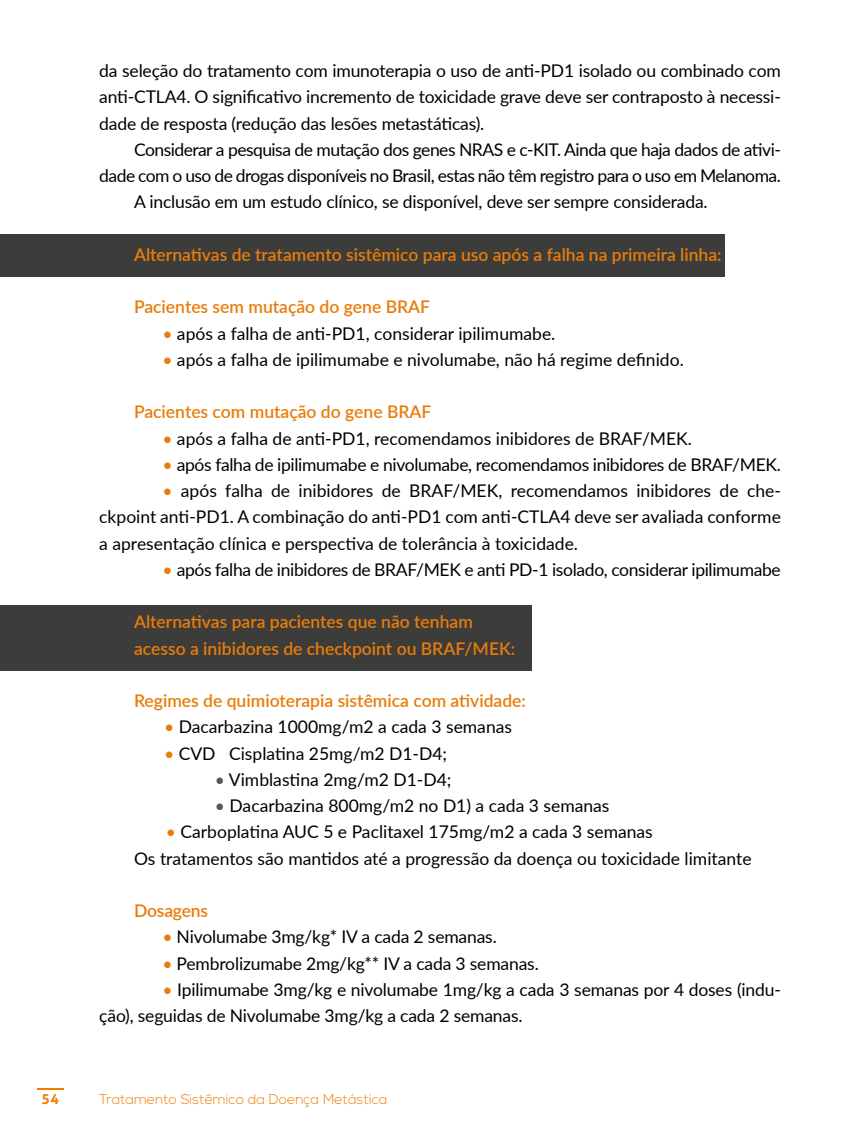
<style>
.page{position:relative;width:844px;height:1141px;background:#fff}
.page>*{position:absolute;margin:0;border:0;box-sizing:border-box;transform-origin:0 0}
.t1{font:17.5px/26.2px "Lato";letter-spacing:-.01em;color:#000;text-align:justify}
.t2{font:600 17.5px/26.2px "Lato";color:#e97c0a}
.t3{font:17.5px "Lato";letter-spacing:-.03em;color:#000}
.t4{font:300 14px "Nexa";color:#ef7d04}
.t5{font:700 14px "Aller";color:#ef7d04}
.s1{color:#e97c0a}
.s2{color:#575756}
</style>
<div class="page">
<svg style="left:37px;top:1088px;width:26px;height:1px"></svg>
<div style="left:0;top:234px;width:724px;height:43px;background:#3c3c3b"></div>
<div style="left:0;top:605px;width:531px;height:66px;background:#3c3c3b"></div>
<p class="t1" style="left:99px;top:57px;width:682px">da seleção do tratamento com imunoterapia o uso de anti-PD1 isolado ou combinado com anti-CTLA4. O significativo incremento de toxicidade grave deve ser contraposto à necessi&shy;dade de resposta (redução das lesões metastáticas).</p>
<p class="t3" style="left:134px;top:137px;width:648px">Considerar a pesquisa de mutação dos genes NRAS e c-KIT. Ainda que haja dados de ativi-</p>
<p class="t3" style="left:99px;top:163px;width:683px">dade com o uso de drogas disponíveis no Brasil, estas não têm registro para o uso em Melanoma.</p>
<p class="t1" style="left:134px;top:188px;width:575px">A inclusão em um estudo clínico, se disponível, deve ser sempre considerada.</p>
<p class="t2" style="left:134px;top:241px;width:589px">Alternativas de tratamento sistêmico para uso após a falha na primeira linha:</p>
<p class="t2" style="left:134px;top:293px;width:297px">Pacientes sem mutação do gene BRAF</p>
<p class="t1" style="left:162px;top:319px;width:394px"><span class="s1">•</span> após a falha de anti-PD1, considerar ipilimumabe.</p>
<p class="t1" style="left:162px;top:346px;width:523px"><span class="s1">•</span> após a falha de ipilimumabe e nivolumabe, não há regime definido.</p>
<p class="t2" style="left:134px;top:398px;width:299px">Pacientes com mutação do gene BRAF</p>
<p class="t1" style="left:162px;top:424px;width:531px"><span class="s1">•</span> após a falha de anti-PD1, recomendamos inibidores de BRAF/MEK.</p>
<p class="t1" style="left:162px;top:451px;width:619px"><span class="s1">•</span> após falha de ipilimumabe e nivolumabe, recomendamos inibidores de BRAF/MEK.</p>
<p class="t1" style="left:99px;top:477px;width:683px;text-indent:63px"><span class="s1">•</span> após falha de inibidores de BRAF/MEK, recomendamos inibidores de che&shy;ckpoint anti-PD1. A combinação do anti-PD1 com anti-CTLA4 deve ser avaliada conforme a apresentação clínica e perspectiva de tolerância à toxicidade.</p>
<p class="t1" style="left:162px;top:556px;width:619px"><span class="s1">•</span> após falha de inibidores de BRAF/MEK e anti PD-1 isolado, considerar ipilimumabe</p>
<p class="t2" style="left:134px;top:608px;width:382px">Alternativas para pacientes que não tenham acesso a inibidores de checkpoint ou BRAF/MEK:</p>
<p class="t2" style="left:134px;top:687px;width:393px">Regimes de quimioterapia sistêmica com atividade:</p>
<p class="t1" style="left:164px;top:713px;width:349px"><span class="s1">•</span> Dacarbazina 1000mg/m2 a cada 3 semanas</p>
<p class="t1" style="left:164px;top:739px;width:284px"><span class="s1">•</span> CVD Cisplatina 25mg/m2 D1-D4;</p>
<p class="t1" style="left:215px;top:766px;width:238px"><span class="s2">•</span> Vimblastina 2mg/m2 D1-D4;</p>
<p class="t1" style="left:215px;top:792px;width:396px"><span class="s2">•</span> Dacarbazina 800mg/m2 no D1) a cada 3 semanas</p>
<p class="t1" style="left:134px;top:818px;width:619px;text-indent:32px"><span class="s1">•</span> Carboplatina AUC 5 e Paclitaxel 175mg/m2 a cada 3 semanas<br>Os tratamentos são mantidos até a progressão da doença ou toxicidade limitante</p>
<p class="t2" style="left:134px;top:897px;width:76px">Dosagens</p>
<p class="t1" style="left:162px;top:923px;width:336px"><span class="s1">•</span> Nivolumabe 3mg/kg* IV a cada 2 semanas.</p>
<p class="t1" style="left:162px;top:949px;width:378px"><span class="s1">•</span> Pembrolizumabe 2mg/kg** IV a cada 3 semanas.</p>
<p class="t1" style="left:99px;top:976px;width:682px;text-indent:63px"><span class="s1">•</span> Ipilimumabe 3mg/kg e nivolumabe 1mg/kg a cada 3 semanas por 4 doses (indu&shy;ção), seguidas de Nivolumabe 3mg/kg a cada 2 semanas.</p>
<p class="t5" style="left:42px;top:1090px;width:19px">54</p>
<p class="t4" style="left:99px;top:1091px;width:289px">Tratamento Sistêmico da Doença Metástica</p>
</div>
